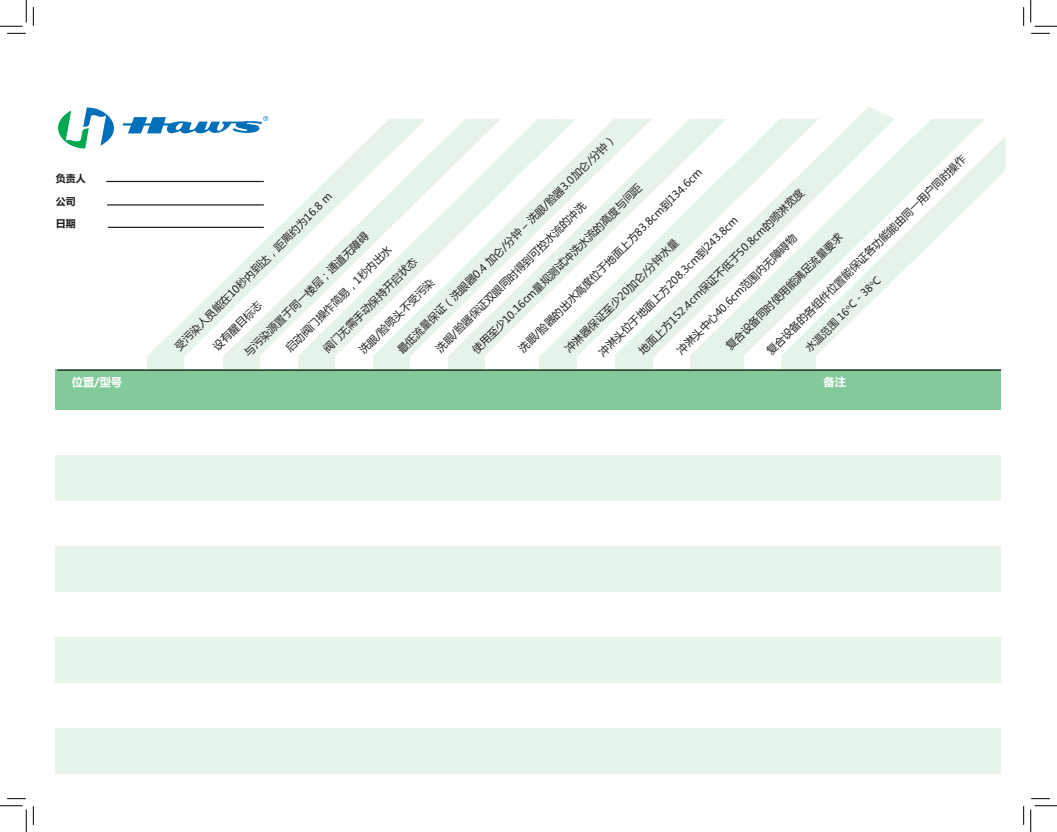
<style>
.page{position:relative;width:1057px;height:832px;background:#fff}
.page>*{position:absolute;margin:0;border:0;box-sizing:border-box;transform-origin:0 0}
.t1{font:700 11.25px "Microsoft Ya Hei";color:#fff}
.t2{font:10.62px "Microsoft Ya Hei";color:#231f20}
.t3{font:10.25px "Microsoft Ya Hei";color:#231f20}
.t4{font:700 10px "Microsoft Ya Hei";color:#231f20}
</style>
<div class="page">
<div style="left:147px;top:356px;width:37px;height:27px;background:#e5f3e8"></div>
<div style="left:223px;top:356px;width:37px;height:27px;background:#e5f3e8"></div>
<div style="left:298px;top:356px;width:37px;height:27px;background:#e5f3e8"></div>
<div style="left:373px;top:356px;width:37px;height:27px;background:#e5f3e8"></div>
<div style="left:448px;top:356px;width:37px;height:27px;background:#e5f3e8"></div>
<div style="left:539px;top:356px;width:37px;height:27px;background:#e5f3e8"></div>
<div style="left:615px;top:356px;width:38px;height:27px;background:#e5f3e8"></div>
<div style="left:781px;top:356px;width:34px;height:27px;background:#e5f3e8"></div>
<div style="left:690px;top:356px;width:54px;height:27px;background:#e5f3e8"></div>
<div style="left:56px;top:369px;width:945px;height:41px;background:#82ca9a"></div>
<div style="left:56px;top:455px;width:945px;height:46px;background:#e5f3e8"></div>
<div style="left:56px;top:546px;width:945px;height:46px;background:#e5f3e8"></div>
<div style="left:56px;top:638px;width:945px;height:45px;background:#e5f3e8"></div>
<div style="left:56px;top:728px;width:945px;height:45px;background:#e5f3e8"></div>
<svg style="left:58px;top:107px;width:210px;height:42px"></svg>
<svg style="left:147px;top:119px;width:76px;height:237px"></svg>
<svg style="left:223px;top:119px;width:75px;height:237px"></svg>
<svg style="left:298px;top:135px;width:75px;height:221px"></svg>
<svg style="left:373px;top:119px;width:75px;height:237px"></svg>
<svg style="left:985px;top:137px;width:20px;height:53px"></svg>
<svg style="left:895px;top:119px;width:90px;height:159px"></svg>
<svg style="left:819px;top:107px;width:76px;height:245px"></svg>
<svg style="left:448px;top:119px;width:92px;height:237px"></svg>
<svg style="left:540px;top:119px;width:279px;height:237px"></svg>
<hr style="left:57px;top:369px;width:944px;height:2px;background:#231f20">
<hr style="left:106px;top:181px;width:158px;height:1px;background:#231f20">
<hr style="left:107px;top:204px;width:157px;height:1px;background:#231f20">
<hr style="left:108px;top:227px;width:156px;height:1px;background:#231f20">
<svg style="left:7px;top:33px;width:19px;height:1px"></svg>
<svg style="left:1031px;top:33px;width:19px;height:1px"></svg>
<svg style="left:7px;top:798px;width:19px;height:1px"></svg>
<svg style="left:1031px;top:798px;width:19px;height:1px"></svg>
<svg style="left:33px;top:7px;width:1px;height:19px"></svg>
<svg style="left:33px;top:806px;width:1px;height:19px"></svg>
<svg style="left:1023px;top:7px;width:1px;height:19px"></svg>
<svg style="left:1023px;top:806px;width:1px;height:19px"></svg>
<svg style="left:0;top:0;width:27px;height:27px"></svg>
<svg style="left:0;top:805px;width:27px;height:27px"></svg>
<svg style="left:1030px;top:0;width:27px;height:27px"></svg>
<svg style="left:1030px;top:805px;width:27px;height:27px"></svg>
<p class="t4" style="left:56px;top:171px;width:31px">负责人</p>
<p class="t4" style="left:56px;top:194px;width:21px">公司</p>
<p class="t4" style="left:56px;top:216px;width:21px">日期</p>
<p class="t2" style="left:394px;top:346px;width:305px;rotate:-45deg">最低流量保证（洗眼器0.4 加仑/分钟 – 洗眼/脸器3.0加仑/分钟）</p>
<p class="t2" style="left:763px;top:347px;width:278px;rotate:-45deg">复合设备的各组件位置能保证各功能能由同一用户同时操作</p>
<p class="t2" style="left:515px;top:345px;width:255px;rotate:-45deg">洗眼/脸器的出水高度位于地面上方83.8cm到134.6cm</p>
<p class="t2" style="left:469px;top:346px;width:235px;rotate:-45deg">使用至少10.16cm量规测试冲洗水流的高度与间距</p>
<p class="t2" style="left:635px;top:347px;width:230px;rotate:-45deg">地面上方152.4cm保证不低于50.8cm的喷淋宽度</p>
<p class="t2" style="left:172px;top:343px;width:218px;rotate:-45deg">受污染人员能在10秒内到达，距离约为16.8 m</p>
<p class="t2" style="left:433px;top:345px;width:208px;rotate:-45deg">洗眼/脸器保证双眼同时得到可控水流的冲洗</p>
<p class="t2" style="left:595px;top:349px;width:193px;rotate:-45deg">冲淋头位于地面上方208.3cm到243.8cm</p>
<p class="t2" style="left:241px;top:349px;width:171px;rotate:-45deg">与污染源置于同一楼层；通道无障碍</p>
<p class="t2" style="left:723px;top:342px;width:161px;rotate:-45deg">复合设备同时使用能满足流量要求</p>
<p class="t2" style="left:674px;top:347px;width:166px;rotate:-45deg">冲淋头中心40.6cm范围内无障碍物</p>
<p class="t2" style="left:562px;top:345px;width:157px;rotate:-45deg">冲淋器保证至少20加仑/分钟水量</p>
<p class="t2" style="left:282px;top:344px;width:146px;rotate:-45deg">启动阀门操作简易，1秒内出水</p>
<p class="t2" style="left:320px;top:345px;width:129px;rotate:-45deg">阀门无需手动保持开启状态</p>
<p class="t3" style="left:802px;top:345px;width:103px;rotate:-45deg">水温范围 16<sup>o</sup>C - 38<sup>o</sup>C</p>
<p class="t2" style="left:356px;top:346px;width:102px;rotate:-45deg">洗眼/脸喷头不受污染</p>
<p class="t2" style="left:210px;top:343px;width:65px;rotate:-45deg">设有醒目标志</p>
<p class="t1" style="left:72px;top:374px;width:52px">位置/型号</p>
<p class="t1" style="left:823px;top:374px;width:24px">备注</p>
</div>
